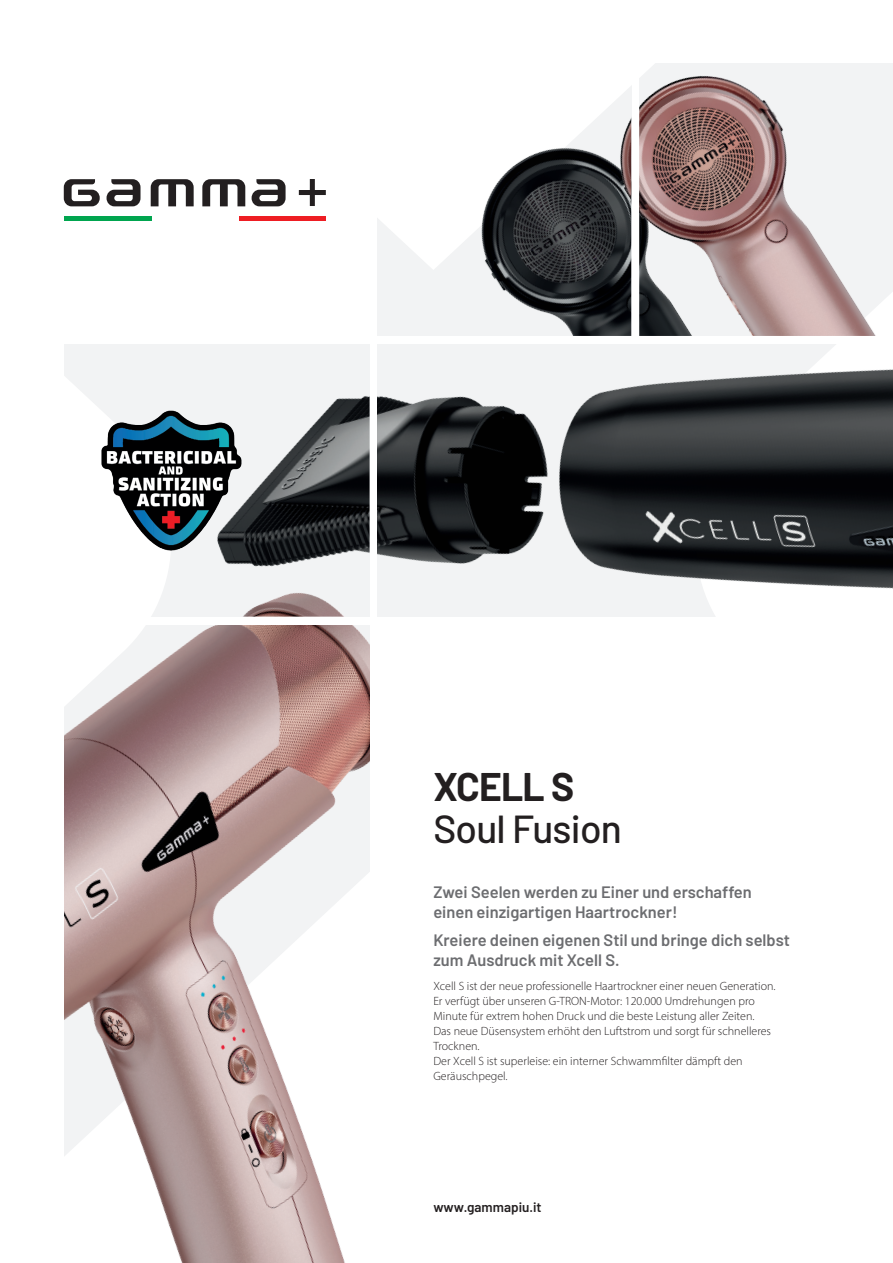
<style>
.page{position:relative;width:893px;height:1263px;background:#fff}
.page>*{position:absolute;margin:0;border:0;box-sizing:border-box;transform-origin:0 0}
.t1{font:500 39px "Barlow";letter-spacing:-.02em;color:#231f20}
.t2{font:700 39px "Barlow";letter-spacing:-.02em;color:#231f20}
.t3{font:600 16.5px/19.8px "Barlow";color:#6c6d70}
.t4{font:600 13.5px "Barlow";color:#231f20}
.t5{font:300 12px/15px "Myriad Pro";color:#231f20}
</style>
<div class="page">
<svg style="left:378px;top:344px;width:458px;height:273px;fill:#f2f3f4"></svg>
<svg style="left:65px;top:344px;width:305px;height:236px;fill:#f2f3f4"></svg>
<img style="left:378px;top:364px;width:515px;height:232px">
<img style="left:65px;top:625px;width:305px;height:638px">
<img style="left:195px;top:372px;width:175px;height:208px">
<img style="left:639px;top:64px;width:254px;height:272px">
<svg style="left:377px;top:218px;width:38px;height:118px;fill:#f2f3f4"></svg>
<img style="left:101px;top:410px;width:141px;height:141px">
<img style="left:415px;top:121px;width:179px;height:215px">
<img style="left:594px;top:87px;width:37px;height:249px">
<div style="left:239px;top:216px;width:87px;height:5px;background:#ee1d23"></div>
<div style="left:64px;top:216px;width:87px;height:5px;background:#00a54f"></div>
<svg style="left:107px;top:179px;width:34px;height:27px"></svg>
<svg style="left:151px;top:179px;width:43px;height:27px"></svg>
<svg style="left:64px;top:179px;width:36px;height:27px"></svg>
<svg style="left:202px;top:179px;width:43px;height:27px"></svg>
<svg style="left:299px;top:179px;width:27px;height:27px"></svg>
<svg style="left:252px;top:179px;width:34px;height:27px"></svg>
<img style="left:151px;top:580px;width:219px;height:37px">
<h1 class="t2" style="left:433px;top:758px;width:142px">XCELL S</h1>
<h1 class="t1" style="left:433px;top:801px;width:190px">Soul Fusion</h1>
<h2 class="t3" style="left:433px;top:881px;width:320px">Zwei Seelen werden zu Einer und erschaffen einen einzigartigen Haartrockner!</h2>
<h2 class="t3" style="left:433px;top:929px;width:358px">Kreiere deinen eigenen Stil und bringe dich selbst zum Ausdruck mit Xcell S.</h2>
<p class="t5" style="left:433px;top:978px;width:344px">Xcell S ist der neue professionelle Haartrockner einer neuen Generation.<br>Er verfügt über unseren G-TRON-Motor: 120.000 Umdrehungen pro Minute für extrem hohen Druck und die beste Leistung aller Zeiten.<br>Das neue Düsensystem erhöht den Luftstrom und sorgt für schnelleres Trocknen.<br>Der Xcell S ist superleise: ein interner Schwammfilter dämpft den Geräuschpegel.</p>
<p class="t4" style="left:433px;top:1197px;width:110px">www.gammapiu.it</p>
</div>
